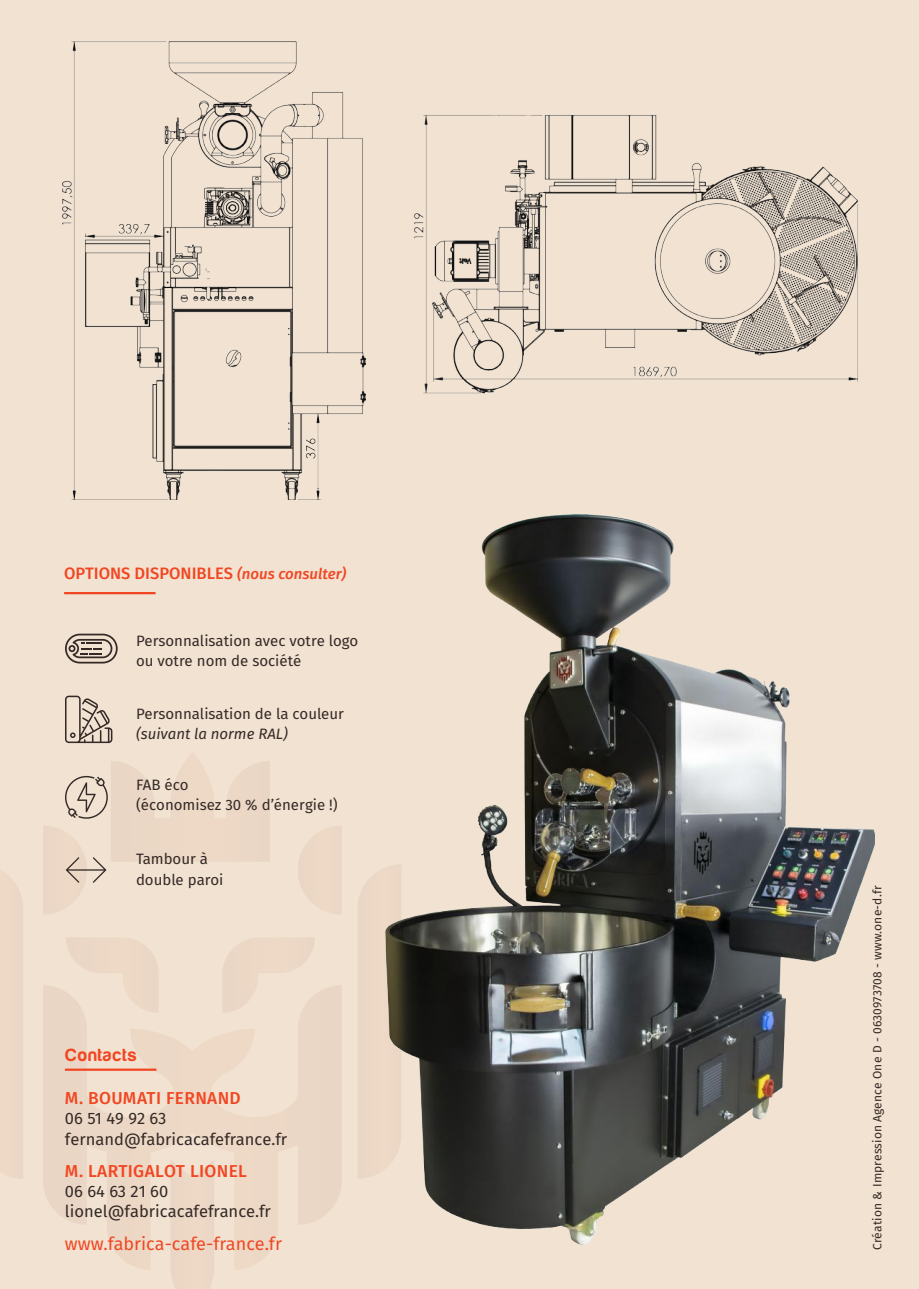
<style>
.page{position:relative;width:919px;height:1289px;background:#fff}
.page>*{position:absolute;margin:0;border:0;box-sizing:border-box;transform-origin:0 0}
.t1{font:18px "Fira Sans";color:#f24622}
.t2{font:700 18px "Harabara Mais Bold Harabara Mais";letter-spacing:.025em;color:#f24622}
.t3{font:500 17.25px "Fira Sans";letter-spacing:.02em;color:#f24622}
.t4{font:16.5px/20.2px "Fira Sans";color:#342926}
.t5{font:500 16.5px "Fira Sans";color:#f24622}
.t6{font:15px/20.2px "Fira Sans";color:#342926}
.t7{font:italic 15px "Fira Sans";color:#342926}
.t8{font:12px "Fira Sans";letter-spacing:.01em;color:#342926}
.s1{font-style:italic;font-size:15px}
</style>
<div class="page">
<div style="left:0;top:0;width:918px;height:1288px;background:#f1e2d1"></div>
<svg style="left:43px;top:986px;width:298px;height:283px"></svg>
<svg style="left:298px;top:826px;width:43px;height:88px"></svg>
<div style="left:358px;top:868px;width:27px;height:310px;background:#ecd8c5"></div>
<svg style="left:170px;top:1159px;width:44px;height:129px"></svg>
<div style="left:0;top:870px;width:23px;height:308px;background:#edd9c6"></div>
<svg style="left:66px;top:938px;width:92px;height:74px"></svg>
<svg style="left:222px;top:938px;width:93px;height:74px"></svg>
<img style="left:385px;top:514px;width:489px;height:730px">
<img style="left:414px;top:115px;width:444px;height:279px">
<img style="left:63px;top:41px;width:303px;height:459px">
<hr style="left:64px;top:592px;width:91px;height:2px;background:#f24622">
<svg style="left:65px;top:633px;width:53px;height:30px"></svg>
<svg style="left:43px;top:753px;width:227px;height:161px"></svg>
<svg style="left:65px;top:695px;width:47px;height:48px"></svg>
<hr style="left:65px;top:1068px;width:91px;height:2px;background:#f24622">
<p class="t5" style="left:64px;top:561px;width:283px">OPTIONS DISPONIBLES <span class="s1">(nous consulter)</span></p>
<p class="t6" style="left:136px;top:631px;width:224px">Personnalisation avec votre logo ou votre nom de société</p>
<p class="t6" style="left:136px;top:704px;width:209px">Personnalisation de la couleur</p>
<p class="t7" style="left:136px;top:723px;width:153px">(suivant la norme RAL)</p>
<p class="t6" style="left:136px;top:775px;width:203px">FAB éco<br>(économisez 30 % d’énergie !)</p>
<p class="t6" style="left:136px;top:850px;width:89px">Tambour à double paroi</p>
<p class="t2" style="left:65px;top:1043px;width:73px">Contacts</p>
<p class="t3" style="left:65px;top:1086px;width:177px">M. BOUMATI FERNAND</p>
<p class="t4" style="left:65px;top:1109px;width:224px">06 51 49 92 63 fernand@fabricacafefrance.fr</p>
<p class="t3" style="left:65px;top:1158px;width:183px">M. LARTIGALOT LIONEL</p>
<p class="t4" style="left:65px;top:1182px;width:207px">06 64 63 21 60 lionel@fabricacafefrance.fr</p>
<p class="t1" style="left:65px;top:1230px;width:218px">www.fabrica-cafe-france.fr</p>
<p class="t8" style="left:868px;top:1249px;width:366px;rotate:-90deg">Création &amp; Impression Agence One D - 0630973708 - www.one-d.fr</p>
</div>
